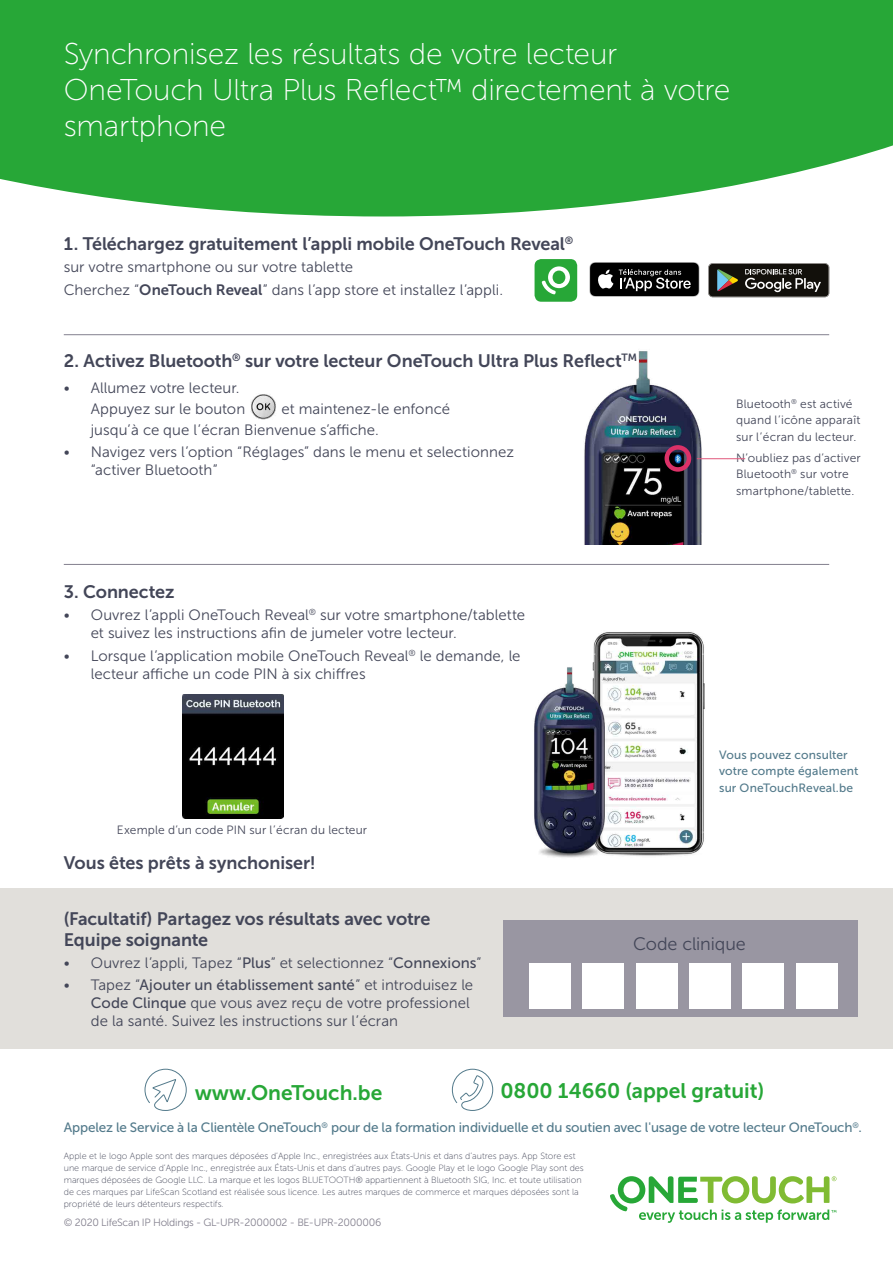
<style>
.page{position:relative;width:893px;height:1263px;background:#fff}
.page>*{position:absolute;margin:0;border:0;box-sizing:border-box;transform-origin:0 0}
.t1{font:30px/36px "Museo Sans 100";letter-spacing:-.01em;color:#fff}
.t2{font:21px "Museo Sans 700";color:#27a737}
.t3{font:18px/21px "Museo Sans 700";letter-spacing:-.005em;color:#434658}
.t4{font:18px "Museo Sans 300";letter-spacing:-.005em;color:#434658}
.t5{font:15px/18px "Museo Sans 300";letter-spacing:.005em;color:#434658}
.t6{font:15px "Museo Sans 500";letter-spacing:.005em;color:#434658}
.t7{font:13.5px "Museo Sans 500";letter-spacing:-.01em;color:#537a8b}
.t8{font:12px/16.5px "Museo Sans 300";letter-spacing:.01em;color:#434658}
.t9{font:12px/16.5px "Museo Sans 500";letter-spacing:.015em;color:#537a8b}
.t10{font:10.5px "Museo Sans 300";letter-spacing:-.025em;color:#83808e}
.t11{font:9px/12px "Museo Sans 100";color:#434658}
.s1{font-family:"Museo Sans 700"}
.s2{font-family:"Museo Sans 500"}
.s3{font-family:"Museo Sans 300"}
</style>
<div class="page">
<svg style="left:144px;top:1068px;width:43px;height:43px"></svg>
<svg style="left:451px;top:1068px;width:43px;height:43px"></svg>
<svg style="left:610px;top:1176px;width:226px;height:47px"></svg>
<hr style="left:64px;top:564px;width:765px;height:1px;background:#83808e">
<svg style="left:0;top:0;width:893px;height:216px;background:#38ae47"></svg>
<svg style="left:711px;top:266px;width:119px;height:32px"></svg>
<svg style="left:708px;top:263px;width:121px;height:34px;background:#3c3b36"></svg>
<hr style="left:64px;top:334px;width:765px;height:1px;background:#83808e">
<div style="left:0;top:889px;width:893px;height:160px;background:#e1dfdb"></div>
<div style="left:503px;top:920px;width:354px;height:97px;background:#9996a2"></div>
<div style="left:529px;top:963px;width:41px;height:46px;background:#fff"></div>
<div style="left:796px;top:963px;width:41px;height:46px;background:#fff"></div>
<div style="left:743px;top:963px;width:41px;height:46px;background:#fff"></div>
<div style="left:689px;top:963px;width:41px;height:46px;background:#fff"></div>
<div style="left:636px;top:963px;width:41px;height:46px;background:#fff"></div>
<div style="left:583px;top:963px;width:41px;height:46px;background:#fff"></div>
<img style="left:183px;top:694px;width:100px;height:124px">
<img style="left:559px;top:335px;width:168px;height:209px">
<div style="left:664px;top:445px;width:27px;height:27px;border:4px solid #dc3168;border-radius:50%"></div>
<hr style="left:697px;top:458px;width:48px;height:1px;background:#e1587c">
<img style="left:593px;top:632px;width:112px;height:224px">
<img style="left:534px;top:658px;width:118px;height:200px">
<img style="left:250px;top:394px;width:26px;height:26px">
<svg style="left:589px;top:262px;width:110px;height:35px;background:#333"></svg>
<div style="left:535px;top:259px;width:42px;height:43px;background:#27a737;border-radius:7px"></div>
<svg style="left:542px;top:266px;width:28px;height:28px"></svg>
<h1 class="t1" style="left:64px;top:36px;width:668px">Synchronisez les résultats de votre lecteur<br>OneTouch Ultra Plus Reflect™ directement à votre smartphone</h1>
<p class="t3" style="left:64px;top:233px;width:511px">1. Téléchargez gratuitement l’appli mobile OneTouch Reveal<sup>®</sup></p>
<p class="t5" style="left:64px;top:256px;width:441px;line-height:22.2px">sur votre smartphone ou sur votre tablette<br>Cherchez “<span class="s1">OneTouch Reveal</span>” dans l’app store et installez l’appli.</p>
<p class="t3" style="left:64px;top:351px;width:575px">2. Activez Bluetooth<sup>®</sup> sur votre lecteur OneTouch Ultra Plus Reflect<sup>TM</sup></p>
<p class="t5" style="left:91px;top:377px;width:156px;line-height:21px;text-indent:-27px">• Allumez votre lecteur.<br>Appuyez sur le bouton</p>
<p class="t5" style="left:91px;top:398px;width:361px;line-height:21px;text-indent:191px">et maintenez-le enfoncé jusqu’à ce que l’écran Bienvenue s’affiche.</p>
<p class="t5" style="left:91px;top:443px;width:425px;text-indent:-27px">• Navigez vers l’option “Réglages” dans le menu et selectionnez “activer Bluetooth”</p>
<p class="t3" style="left:64px;top:581px;width:112px">3. Connectez</p>
<p class="t5" style="left:91px;top:606px;width:436px;text-indent:-27px">• Ouvrez l’appli OneTouch Reveal<sup>®</sup> sur votre smartphone/tablette et suivez les instructions afin de jumeler votre lecteur.</p>
<p class="t5" style="left:91px;top:646px;width:431px;text-indent:-27px">• Lorsque l’application mobile OneTouch Reveal<sup>®</sup> le demande, le lecteur affiche un code PIN à six chiffres</p>
<p class="t8" style="left:117px;top:822px;width:252px">Exemple d’un code PIN sur l’écran du lecteur</p>
<p class="t3" style="left:64px;top:852px;width:253px">Vous êtes prêts à synchoniser!</p>
<p class="t8" style="left:736px;top:396px;width:126px">Bluetooth<sup>®</sup> est activé quand l’icône apparaît sur l’écran du lecteur.</p>
<p class="t8" style="left:736px;top:449px;width:126px">N’oubliez pas d’activer<br>Bluetooth<sup>®</sup> sur votre smartphone/tablette.</p>
<p class="t9" style="left:719px;top:747px;width:141px">Vous pouvez consulter votre compte également sur OneTouchReveal.be</p>
<p class="t3" style="left:64px;top:908px;width:368px">(Facultatif) Partagez vos résultats avec votre<br>Equipe soignante</p>
<p class="t5" style="left:64px;top:954px;width:419px">• Ouvrez l’appli, Tapez “<span class="s2">Plus</span>” et selectionnez “<span class="s2">Connexions</span>”</p>
<p class="t6" style="left:64px;top:977px;width:411px"><span class="s3">• Tapez “</span>Ajouter un établissement santé<span class="s3">” et introduisez le</span></p>
<p class="t5" style="left:91px;top:994px;width:381px"><span class="s2">Code Clinque</span> que vous avez reçu de votre professionel de la santé. Suivez les instructions sur l’écran</p>
<p class="t4" style="left:633px;top:934px;width:114px">Code clinique</p>
<h2 class="t2" style="left:195px;top:1081px;width:189px">www.OneTouch.be</h2>
<h2 class="t2" style="left:500px;top:1079px;width:265px">0800 14660 (appel gratuit)</h2>
<p class="t7" style="left:64px;top:1120px;width:800px">Appelez le Service à la Clientèle OneTouch<sup>®</sup> pour de la formation individuelle et du soutien avec l'usage de votre lecteur OneTouch<sup>®</sup>.</p>
<p class="t11" style="left:64px;top:1150px;width:522px">Apple et le logo Apple sont des marques déposées d’Apple Inc., enregistrées aux États-Unis et dans d’autres pays. App Store est une marque de service d’Apple Inc., enregistrée aux États-Unis et dans d’autres pays. Google Play et le logo Google Play sont des marques déposées de Google LLC. La marque et les logos BLUETOOTH® appartiennent à Bluetooth SIG, Inc. et toute utilisation de ces marques par LifeScan Scotland est réalisée sous licence. Les autres marques de commerce et marques déposées sont la propriété de leurs détenteurs respectifs.</p>
<p class="t10" style="left:64px;top:1217px;width:319px">© 2020 LifeScan IP Holdings - GL-UPR-2000002 - BE-UPR-2000006</p>
</div>
